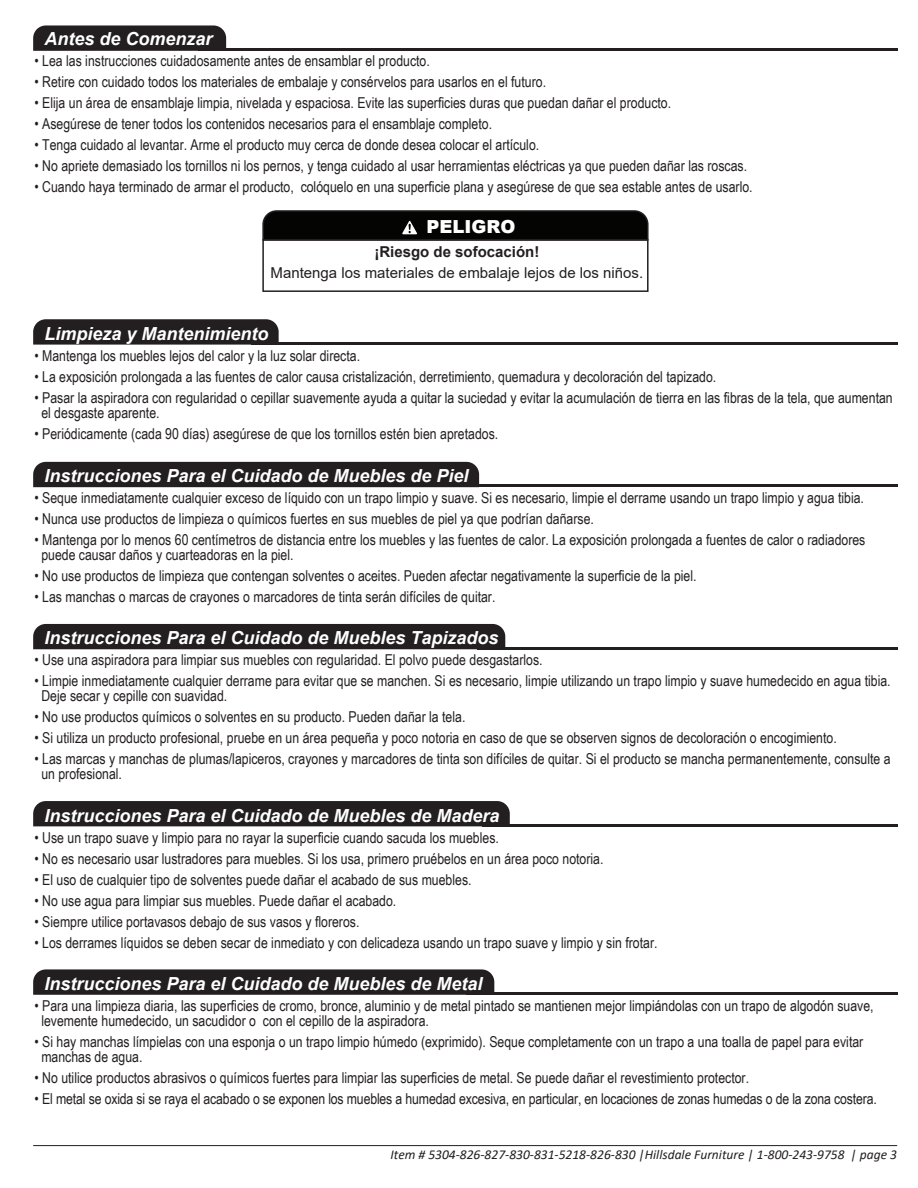
<style>
.page{position:relative;width:918px;height:1188px;background:#fff}
.page>*{position:absolute;margin:0;border:0;box-sizing:border-box;transform-origin:0 0}
.t1{font:italic 700 18px "Arial";color:#fff}
.t2{font:900 18px "Arial";color:#fff}
.t3{font:15px/15px "Arial Narrow";color:#231f20}
.t4{font:15px "Arial";color:#231f20}
.t5{font:700 15px "Arial";color:#231f20}
.t6{font:italic 13.5px "Calibri";color:#231f20}
.s1{color:#201d1e}
</style>
<div class="page">
<div style="left:33px;top:624px;width:472px;height:25px;background:#231f20"></div>
<hr style="left:478px;top:647px;width:420px;height:2px;background:#231f20">
<div style="left:33px;top:801px;width:477px;height:25px;background:#231f20"></div>
<hr style="left:482px;top:824px;width:416px;height:2px;background:#231f20">
<svg style="left:33px;top:969px;width:461px;height:26px;background:#292526"></svg>
<hr style="left:467px;top:992px;width:431px;height:3px;background:#231f20">
<svg style="left:33px;top:25px;width:193px;height:26px;background:#2b2728"></svg>
<hr style="left:199px;top:48px;width:699px;height:3px;background:#231f20">
<svg style="left:33px;top:319px;width:246px;height:26px;background:#2b2728"></svg>
<hr style="left:251px;top:342px;width:647px;height:3px;background:#231f20">
<div style="left:33px;top:462px;width:446px;height:25px;background:#231f20"></div>
<hr style="left:452px;top:485px;width:446px;height:2px;background:#231f20">
<div style="left:262px;top:239px;width:387px;height:53px;border:2px solid #231f20"></div>
<svg style="left:262px;top:210px;width:387px;height:31px;background:#0e0f0d"></svg>
<hr style="left:33px;top:1145px;width:864px;height:1px;background:#231f20">
<p class="t1" style="left:45px;top:27px;width:170px">Antes de Comenzar</p>
<p class="t3" style="left:35px;top:53px;width:397px">• Lea las instrucciones cuidadosamente antes de ensamblar el producto.</p>
<p class="t3" style="left:35px;top:74px;width:513px">• Retire con cuidado todos los materiales de embalaje y consérvelos para usarlos en el futuro.</p>
<p class="t3" style="left:35px;top:95px;width:638px">• Elija un área de ensamblaje limpia, nivelada y espaciosa. Evite las superficies duras que puedan dañar el producto.</p>
<p class="t3" style="left:35px;top:116px;width:459px">• Asegúrese de tener todos los contenidos necesarios para el ensamblaje completo.</p>
<p class="t3" style="left:35px;top:137px;width:506px">• Tenga cuidado al levantar. Arme el producto muy cerca de donde desea colocar el artículo.</p>
<p class="t3" style="left:35px;top:158px;width:714px">• No apriete demasiado los tornillos ni los pernos, y tenga cuidado al usar herramientas eléctricas ya que pueden dañar las roscas.</p>
<p class="t3" style="left:35px;top:179px;width:720px">• Cuando haya terminado de armar el producto, colóquelo en una superficie plana y asegúrese de que sea estable antes de usarlo.</p>
<p class="t2" style="left:426px;top:214px;width:90px">PELIGRO</p>
<p class="t5" style="left:374px;top:242px;width:167px">¡Riesgo de sofocación!</p>
<p class="t4" style="left:271px;top:263px;width:374px">Mantenga los materiales de embalaje lejos de los niños.</p>
<p class="t1" style="left:45px;top:322px;width:226px">Limpieza y Mantenimiento</p>
<p class="t3" style="left:35px;top:348px;width:327px">• Mantenga los muebles lejos del calor y la luz solar directa.</p>
<p class="t3" style="left:35px;top:369px;width:683px">• La exposición prolongada a las fuentes de calor causa cristalización, derretimiento, quemadura y decoloración del tapizado.</p>
<p class="t3" style="left:41px;top:390px;width:853px;text-indent:-7px">• Pasar la aspiradora con regularidad o cepillar suavemente ayuda a quitar la suciedad y evitar la acumulación de tierra en las fibras de la tela, que aumentan el desgaste aparente.</p>
<p class="t3" style="left:35px;top:426px;width:465px">• Periódicamente (cada 90 días) asegúrese de que los tornillos estén bien apretados.</p>
<p class="t1" style="left:45px;top:463px;width:426px">Instrucciones Para el Cuidado de Muebles de Piel</p>
<p class="t3" style="left:35px;top:489px;width:831px">• Seque inmediatamente cualquier exceso de líquido con un trapo limpio y suave. Si es necesario, limpie el derrame usando un trapo limpio y agua tibia.</p>
<p class="t3" style="left:35px;top:510px;width:561px">• Nunca use productos de limpieza o químicos fuertes en sus muebles de piel ya que podrían dañarse.</p>
<p class="t3" style="left:41px;top:531px;width:826px;text-indent:-7px">• Mantenga por lo menos 60 centímetros de distancia entre los muebles y las fuentes de calor. La exposición prolongada a fuentes de calor o radiadores puede causar daños y cuarteadoras en la piel.</p>
<p class="t3" style="left:35px;top:567px;width:664px">• No use productos de limpieza que contengan solventes o aceites. Pueden afectar negativamente la superficie de la piel.</p>
<p class="t3" style="left:35px;top:588px;width:463px">• Las manchas o marcas de crayones o marcadores de tinta serán difíciles de quitar.</p>
<p class="t1" style="left:45px;top:626px;width:456px">Instrucciones Para el Cuidado de Muebles Tapizados</p>
<p class="t3" style="left:35px;top:652px;width:510px">• Use una aspiradora para limpiar sus muebles con regularidad. El polvo puede desgastarlos.</p>
<p class="t3" style="left:41px;top:673px;width:851px;text-indent:-7px">• Limpie inmediatamente cualquier derrame para evitar que se manchen. Si es necesario, limpie utilizando un trapo limpio y suave humedecido en agua tibia.<br>Deje secar y cepille con suavidad.</p>
<p class="t3" style="left:35px;top:709px;width:432px">• No use productos químicos o solventes en su producto. Pueden dañar la tela.</p>
<p class="t3" style="left:35px;top:730px;width:804px">• Si utiliza un producto profesional, pruebe en un área pequeña y poco notoria en caso de que se observen signos de decoloración o encogimiento.</p>
<p class="t3" style="left:41px;top:751px;width:851px;text-indent:-7px">• Las marcas y manchas de plumas/lapiceros, crayones y marcadores de tinta son difíciles de quitar. Si el producto se mancha permanentemente, consulte a un profesional.</p>
<p class="t1" style="left:45px;top:803px;width:457px">Instrucciones Para el Cuidado de Muebles de Madera</p>
<p class="t3" style="left:35px;top:829px;width:466px">• Use un trapo suave y limpio para no rayar la superficie cuando sacuda los muebles.</p>
<p class="t3" style="left:35px;top:850px;width:571px">• No es necesario usar lustradores para muebles. Si los usa, primero pruébelos en un área poco notoria.</p>
<p class="t3" style="left:35px;top:871px;width:439px">• El uso de cualquier tipo de solventes puede dañar el acabado de sus muebles.</p>
<p class="t3" style="left:35px;top:892px;width:363px">• No use agua para limpiar sus muebles. Puede dañar el acabado.</p>
<p class="t3" style="left:35px;top:913px;width:326px">• Siempre utilice portavasos debajo de sus vasos y floreros.</p>
<p class="t3" style="left:35px;top:934px;width:625px">• Los derrames líquidos se deben secar de inmediato y con delicadeza usando un trapo suave y limpio y sin frotar.</p>
<p class="t1" style="left:45px;top:972px;width:440px">Instrucciones Para el Cuidado de Muebles de Metal</p>
<p class="t3" style="left:41px;top:998px;width:834px;text-indent:-7px">• Para una limpieza diaria, las superficies de cromo, bronce, aluminio y de metal pintado se mantienen mejor limpiándolas con un trapo de algodón suave, levemente humedecido, un sacudidor o con el cepillo de la aspiradora.</p>
<p class="t3" style="left:41px;top:1034px;width:824px;text-indent:-7px">• Si hay manchas límpielas con una esponja o un trapo limpio húmedo (exprimido). Seque completamente con un trapo a una toalla de papel para evitar manchas de agua.</p>
<p class="t3" style="left:35px;top:1070px;width:716px">• No utilice productos abrasivos o químicos fuertes para limpiar las superficies de metal. Se puede dañar el revestimiento protector.</p>
<p class="t3" style="left:35px;top:1091px;width:844px">• El metal se oxida si se raya el acabado o se exponen los muebles a humedad excesiva, en particular, en locaciones de zonas humedas o de la zona costera.</p>
<p class="t6" style="left:390px;top:1145px;width:508px">Item # <span class="s1">5304-826-827-830-831-5218-826-830</span> |Hillsdale Furniture | 1-800-243-9758 | page 3</p>
</div>
